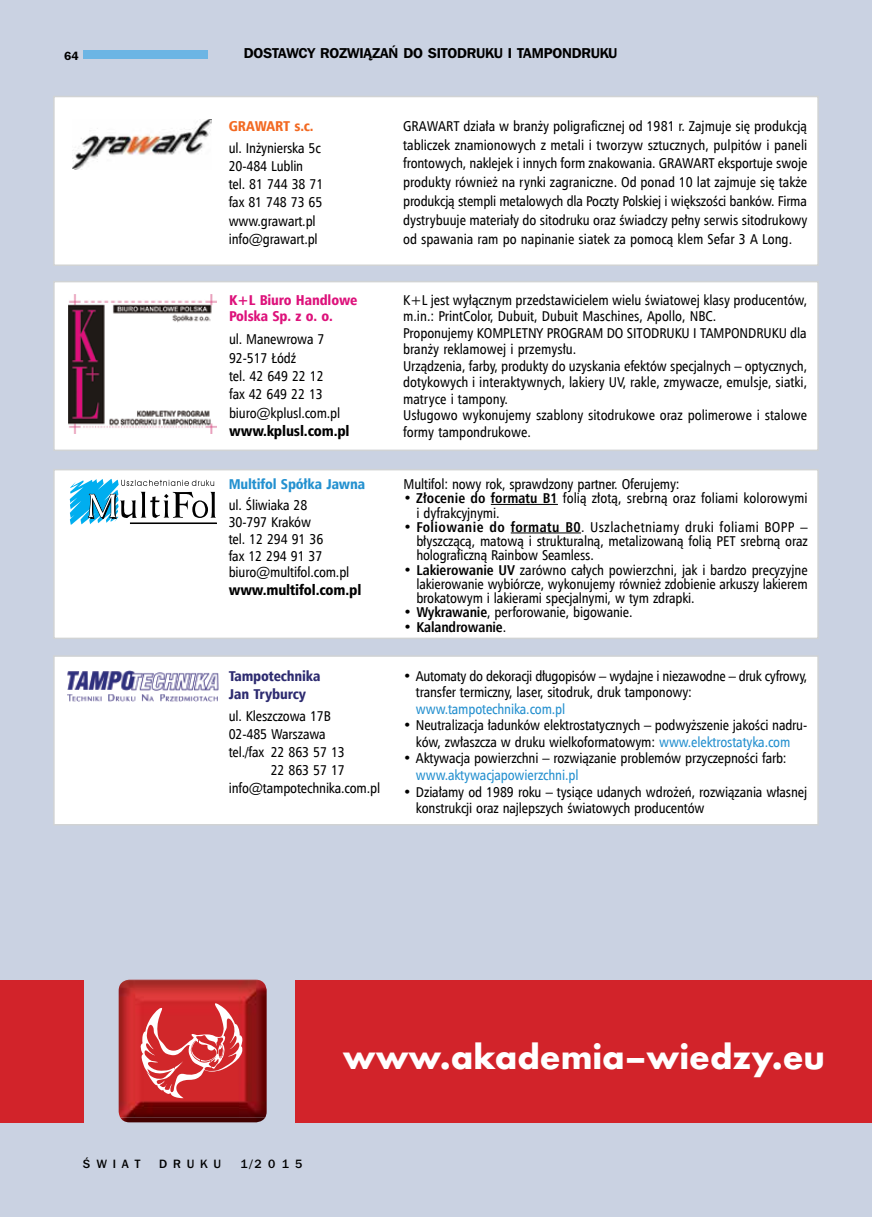
<style>
.page{position:relative;width:872px;height:1217px;background:#fff}
.page>*{position:absolute;margin:0;border:0;box-sizing:border-box;transform-origin:0 0}
.t1{font:700 36.3px "Futura TEE";color:#fff}
.t2{font:14.25px/16.5px "Humnst 777 Cn EU";letter-spacing:-.01em;color:#000}
.t3{font:14.25px "Humnst 777 Cn EU";letter-spacing:-.01em;color:#2590cf}
.t4{font:14.25px "Frnk Goth ITC Dm PL";color:#000}
.t5{font:14.25px "Humnst 777 Blk Cn PL";letter-spacing:-.01em;color:#000}
.t6{font:14.25px/16.5px "Humnst 777 Blk Cn EU";letter-spacing:-.01em;color:#dd127b}
.t7{font:14.25px/18px "Humnst 777 Blk Cn EU";letter-spacing:-.01em;color:#2d2b70}
.t8{font:14.25px "Humnst 777 Blk Cn EU";letter-spacing:-.01em;color:#2491d0}
.t9{font:700 14.25px "Humnst 777 Cn EU";letter-spacing:-.01em;color:#000}
.t10{font:14.25px "Humnst 777 Blk Cn EU";letter-spacing:-.01em;color:#f26922}
.t11{font:12px "Frnk Goth ITC Md PL";letter-spacing:.49em;color:#000}
.t12{font:12px "P Franklin Demi A";color:#000}
.s1{font-weight:700}
.s2{font-weight:400}
.s3{color:#2590cf}
</style>
<div class="page">
<div style="left:0;top:0;width:872px;height:1216px;background:#cad2e2"></div>
<div style="left:53px;top:281px;width:766px;height:170px;background:#fff;border:2px solid #d1d3d4"></div>
<img style="left:68px;top:294px;width:148px;height:139px">
<div style="left:53px;top:655px;width:766px;height:170px;background:#fff;border:2px solid #d1d3d4"></div>
<img style="left:67px;top:670px;width:151px;height:31px">
<div style="left:53px;top:96px;width:766px;height:170px;background:#fff;border:2px solid #d1d3d4"></div>
<img style="left:72px;top:120px;width:139px;height:49px">
<div style="left:53px;top:469px;width:766px;height:170px;background:#fff;border:2px solid #d1d3d4"></div>
<hr style="left:491px;top:504px;width:67px;height:1px;background:#000">
<hr style="left:511px;top:532px;width:70px;height:1px;background:#000">
<div style="left:130px;top:522px;width:87px;height:2px;background:#000;border:1px solid #000"></div>
<svg style="left:70px;top:478px;width:146px;height:47px"></svg>
<div style="left:83px;top:50px;width:125px;height:9px;background:#6cb5e4"></div>
<div style="left:296px;top:979px;width:576px;height:143px;background:#d2232a"></div>
<div style="left:0;top:979px;width:84px;height:143px;background:#d2232a"></div>
<img style="left:120px;top:1117px;width:145px;height:4px">
<img style="left:119px;top:979px;width:148px;height:138px">
<svg style="left:141px;top:1002px;width:101px;height:95px;background:#d94f52"></svg>
<p class="t12" style="left:64px;top:49px;width:16px">64</p>
<p class="t4" style="left:244px;top:44px;width:20px">DOSTAWC</p>
<p class="t4" style="left:307px;top:44px;width:130px">Y ROZWIĄZAŃ DO SITODRUKU</p>
<p class="t4" style="left:508px;top:44px;width:20px">I TAMPONDRUKU</p>
<p class="t10" style="left:229px;top:117px;width:86px">GRAWART s.c.</p>
<p class="t2" style="left:229px;top:139px;width:96px;line-height:18px">ul. Inżynierska 5c<br>20-484 Lublin tel. 81 744 38 71 fax 81 748 73 65 www.grawart.pl info@grawart.pl</p>
<p class="t6" style="left:229px;top:291px;width:130px">K+L Biuro Handlowe<br>Polska Sp. z o. o.</p>
<p class="t2" style="left:229px;top:330px;width:113px;line-height:18.5px">ul. Manewrowa 7<br>92-517 Łódź<br>tel. 42 649 22 12 fax 42 649 22 13 biuro@kplusl.com.pl</p>
<p class="t5" style="left:229px;top:422px;width:122px">www.kplusl.com.pl</p>
<p class="t8" style="left:229px;top:475px;width:138px">Multifol Spółka Jawna</p>
<p class="t2" style="left:229px;top:496px;width:122px">ul. Śliwiaka 28<br>30-797 Kraków<br>tel. 12 294 91 36<br>fax 12 294 91 37 biuro@multifol.com.pl</p>
<p class="t5" style="left:229px;top:580px;width:134px">www.multifol.com.pl</p>
<p class="t7" style="left:229px;top:667px;width:93px">Tampotechnika<br>Jan Tryburcy</p>
<p class="t2" style="left:229px;top:708px;width:104px">ul. Kleszczowa 17B</p>
<p class="t2" style="left:229px;top:726px;width:99px">02-485 Warszawa</p>
<p class="t2" style="left:229px;top:744px;width:118px">tel./fax 22 863 57 13</p>
<p class="t2" style="left:271px;top:762px;width:76px">22 863 57 17</p>
<p class="t2" style="left:229px;top:780px;width:153px">info@tampotechnika.com.pl</p>
<p class="t2" style="left:403px;top:116px;width:406px;line-height:18.8px;text-align:justify">GRAWART działa w branży poligraficznej od 1981 r. Zajmuje się produkcją tabliczek znamionowych z metali i tworzyw sztucznych, pulpitów i paneli frontowych, naklejek i innych form znakowania. GRAWART eksportuje swoje produkty również na rynki zagraniczne. Od ponad 10 lat zajmuje się także produkcją stempli metalowych dla Poczty Polskiej i większości banków. Firma dystrybuuje materiały do sitodruku oraz świadczy pełny serwis sitodrukowy od spawania ram po napinanie siatek za pomocą klem Sefar 3 A Long.</p>
<p class="t2" style="left:403px;top:291px;width:405px">K+L jest wyłącznym przedstawicielem wielu światowej klasy producentów, m.in.: PrintColor, Dubuit, Dubuit Maschines, Apollo, NBC.<br>Proponujemy KOMPLETNY PROGRAM DO SITODRUKU I TAMPONDRUKU dla branży reklamowej i przemysłu.<br>Urządzenia, farby, produkty do uzyskania efektów specjalnych – optycznych, dotykowych i interaktywnych, lakiery UV, rakle, zmywacze, emulsje, siatki, matryce i tampony.<br>Usługowo wykonujemy szablony sitodrukowe oraz polimerowe i stalowe formy tampondrukowe.</p>
<p class="t2" style="left:403px;top:475px;width:278px">Multifol: nowy rok, sprawdzony partner. Oferujemy:</p>
<p class="t2" style="left:416px;top:491px;width:393px;line-height:14.2px;text-indent:-13px">• <span class="s1">Złocenie do formatu B1</span> folią złotą, srebrną oraz foliami kolorowymi i dyfrakcyjnymi.</p>
<p class="t2" style="left:416px;top:519px;width:393px;line-height:14.2px;text-align:justify;text-indent:-13px">• <span class="s1">Foliowanie do formatu B0</span>. Uszlachetniamy druki foliami BOPP – błyszczącą, matową i strukturalną, metalizowaną folią PET srebrną oraz holograficzną Rainbow Seamless.</p>
<p class="t2" style="left:416px;top:562px;width:393px;line-height:14.2px;text-align:justify;text-indent:-13px">• <span class="s1">Lakierowanie UV</span> zarówno całych powierzchni, jak i bardzo precyzyjne lakierowanie wybiórcze, wykonujemy również zdobienie arkuszy lakierem brokatowym i lakierami specjalnymi, w tym zdrapki.</p>
<p class="t2" style="left:403px;top:604px;width:230px">• <span class="s1">Wykrawanie</span>, perforowanie, bigowanie.</p>
<p class="t9" style="left:403px;top:617px;width:104px"><span class="s2">•</span> Kalandrowanie<span class="s2">.</span></p>
<p class="t2" style="left:416px;top:667px;width:393px;text-indent:-13px">• Automaty do dekoracji długopisów – wydajne i niezawodne – druk cyfrowy, transfer termiczny, laser, sitodruk, druk tamponowy:</p>
<p class="t3" style="left:416px;top:700px;width:151px">www.tampotechnika.com.pl</p>
<p class="t2" style="left:403px;top:717px;width:405px;text-align:center">• Neutralizacja ładunków elektrostatycznych – podwyższenie jakości nadru&shy;ków, zwłaszcza w druku wielkoformatowym: <span class="s3">www.elektrostatyka.com</span></p>
<p class="t2" style="left:403px;top:750px;width:385px">• Aktywacja powierzchni – rozwiązanie problemów przyczepności farb:</p>
<p class="t3" style="left:416px;top:766px;width:164px">www.aktywacjapowierzchni.pl</p>
<p class="t2" style="left:416px;top:783px;width:393px;text-indent:-13px">• Działamy od 1989 roku – tysiące udanych wdrożeń, rozwiązania własnej konstrukcji oraz najlepszych światowych producentów</p>
<h1 class="t1" style="left:343px;top:1034px;width:484px">www.akademia–wiedzy.eu</h1>
<p class="t11" style="left:83px;top:1155px;width:59px">śWIAT</p>
<p class="t11" style="left:159px;top:1155px;width:63px">DRUKU</p>
<p class="t11" style="left:241px;top:1155px;width:63px">1/2015</p>
</div>
